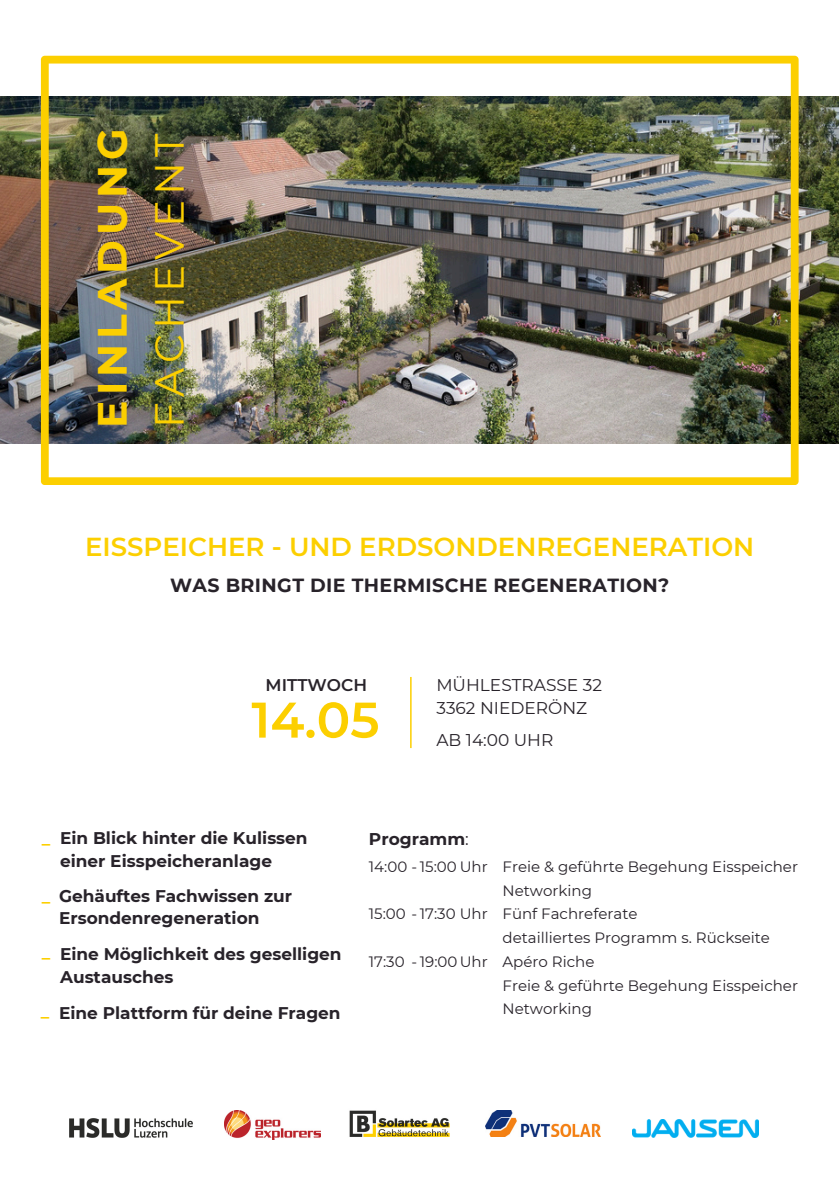
<style>
.page{position:relative;width:839px;height:1191px;background:#fff}
.page>*{position:absolute;margin:0;border:0;box-sizing:border-box;transform-origin:0 0}
.t1{font:600 50px "Montserrat";color:#fccf00}
.t2{font:700 40.8px "Montserrat";letter-spacing:.12em;color:#fccf00}
.t3{font:40.6px "Montserrat";letter-spacing:.12em;color:#fccf00}
.t4{font:600 26px "Montserrat";color:#fccf00}
.t5{font:700 19px "Montserrat";letter-spacing:.02em;color:#28232a}
.t6{font:700 17px/22.6px "Montserrat";color:#28232a}
.t7{font:17px "Montserrat";color:#28232a}
.t8{font:600 17px "Montserrat";color:#28232a}
.t9{font:700 17px "Montserrat";color:#fccf00}
.t10{font:15px/23.8px "Montserrat";color:#28232a}
.s1{font-weight:400}
</style>
<div class="page">
<img style="left:0;top:97px;width:838px;height:346px">
<img style="left:41px;top:56px;width:757px;height:428px">
<hr style="left:410px;top:677px;width:1px;height:71px;background:#fccf00">
<img style="left:224px;top:1111px;width:96px;height:28px">
<img style="left:70px;top:1118px;width:123px;height:20px">
<img style="left:632px;top:1119px;width:126px;height:18px">
<img style="left:349px;top:1110px;width:101px;height:27px">
<img style="left:485px;top:1111px;width:115px;height:25px">
<h6 class="t2" style="left:87px;top:428px;width:300px;rotate:-90deg">EINLADUNG</h6>
<h2 class="t3" style="left:144px;top:428px;width:296px;rotate:-90deg">FACHEVENT</h2>
<p class="t4" style="left:85px;top:531px;width:670px">EISSPEICHER - UND ERDSONDENREGENERATION</p>
<h5 class="t5" style="left:170px;top:573px;width:501px">WAS BRINGT DIE THERMISCHE REGENERATION?</h5>
<p class="t8" style="left:265px;top:675px;width:103px">MITTWOCH</p>
<h1 class="t1" style="left:251px;top:689px;width:130px">14.05</h1>
<h3 class="t7" style="left:436px;top:674px;width:167px">MÜHLESTRASSE 32</h3>
<p class="t7" style="left:436px;top:697px;width:152px">3362 NIEDERÖNZ</p>
<h4 class="t7" style="left:436px;top:729px;width:118px">AB 14:00 UHR</h4>
<p class="t9" style="left:42px;top:828px;width:10px">_</p>
<p class="t9" style="left:42px;top:885px;width:10px">_</p>
<p class="t9" style="left:42px;top:942px;width:10px">_</p>
<p class="t9" style="left:41px;top:1001px;width:10px">_</p>
<p class="t6" style="left:60px;top:827px;width:249px">Ein Blick hinter die Kulissen einer Eisspeicheranlage</p>
<p class="t6" style="left:59px;top:884px;width:234px">Gehäuftes Fachwissen zur<br>Ersondenregeneration</p>
<p class="t6" style="left:60px;top:943px;width:283px">Eine Möglichkeit des geselligen</p>
<p class="t6" style="left:60px;top:965px;width:115px">Austausches</p>
<p class="t6" style="left:59px;top:1001px;width:283px">Eine Plattform für deine Fragen</p>
<p class="t6" style="left:369px;top:827px;width:101px">Programm<span class="s1">:</span></p>
<p class="t10" style="left:369px;top:855px;width:120px">14:00 - 15:00 Uhr</p>
<p class="t10" style="left:369px;top:902px;width:120px">15:00 - 17:30 Uhr</p>
<p class="t10" style="left:369px;top:950px;width:37px">17:30</p>
<p class="t10" style="left:411px;top:950px;width:78px">- 19:00Uhr</p>
<p class="t10" style="left:502px;top:855px;width:297px">Freie &amp; geführte Begehung Eisspeicher<br>Networking</p>
<p class="t10" style="left:502px;top:902px;width:136px">Fünf Fachreferate</p>
<p class="t10" style="left:502px;top:926px;width:269px">detailliertes Programm s. Rückseite</p>
<p class="t10" style="left:502px;top:950px;width:93px">Apéro Riche</p>
<p class="t10" style="left:502px;top:973px;width:297px">Freie &amp; geführte Begehung Eisspeicher</p>
<p class="t10" style="left:502px;top:997px;width:91px">Networking</p>
</div>
